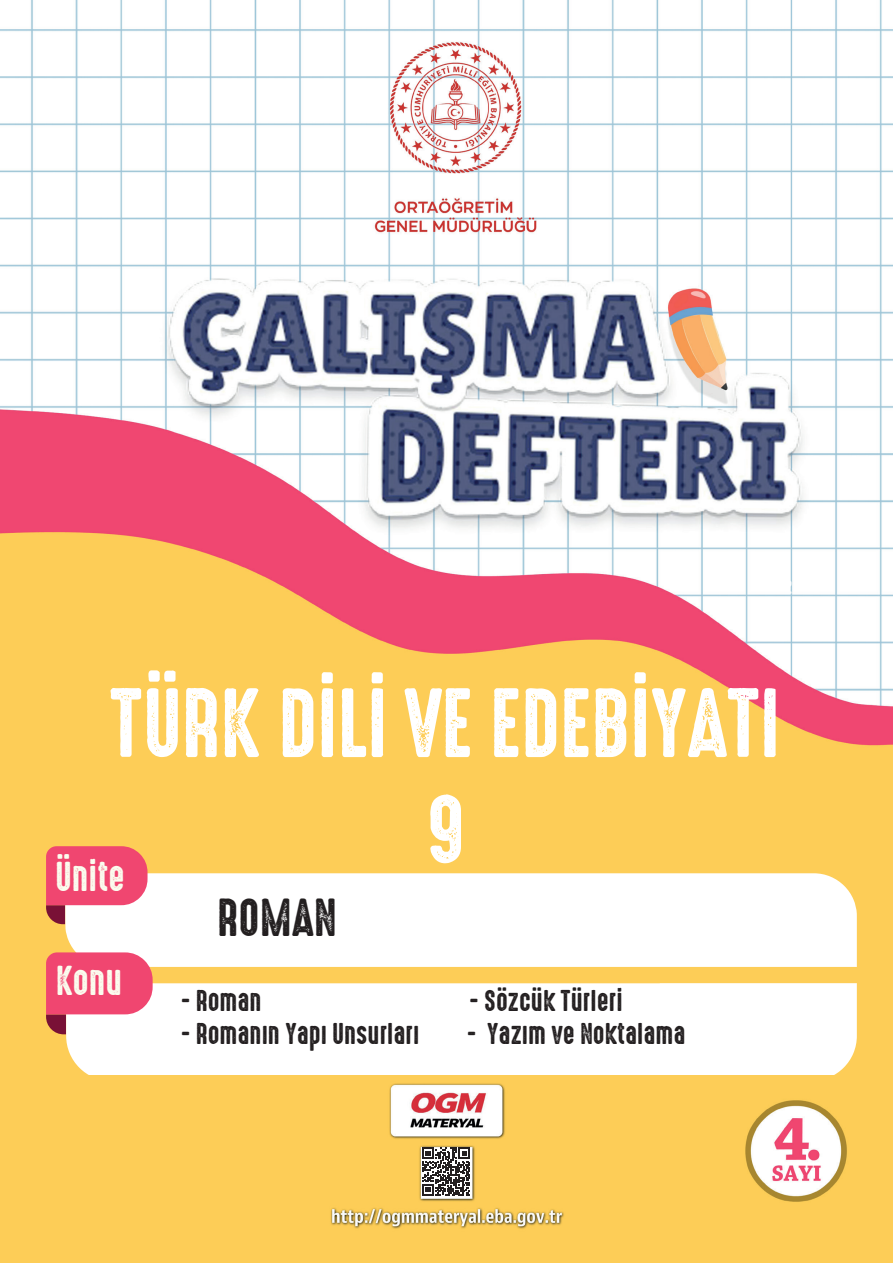
<style>
.page{position:relative;width:893px;height:1263px;background:#fff}
.page>*{position:absolute;margin:0;border:0;box-sizing:border-box;transform-origin:0 0}
.t1{font:88.5px/106.2px "High Voltage Rough";color:#fff;text-align:center}
.t2{font:48px "High Voltage Rough";color:#231f20}
.t3{font:37.5px "High Voltage Rough";color:#fbfcee}
.t4{font:27px "High Voltage Rough";color:#231f20}
</style>
<div class="page">
<img style="left:0;top:0;width:893px;height:1263px">
<svg style="left:422px;top:1148px;width:48px;height:47px"></svg>
<svg style="left:65px;top:873px;width:792px;height:94px"></svg>
<svg style="left:46px;top:846px;width:102px;height:78px"></svg>
<svg style="left:66px;top:983px;width:791px;height:91px"></svg>
<svg style="left:46px;top:952px;width:107px;height:82px"></svg>
<h1 class="t1" style="left:110px;top:667px;width:671px">TÜRK DİLİ VE EDEBİYATI<br>9</h1>
<h2 class="t2" style="left:217px;top:881px;width:121px">ROMAN</h2>
<h3 class="t3" style="left:55px;top:848px;width:71px">Ünite</h3>
<h3 class="t3" style="left:56px;top:952px;width:68px">Konu</h3>
<p class="t4" style="left:181px;top:980px;width:83px">- Roman</p>
<p class="t4" style="left:469px;top:980px;width:155px">- Sözcük Türleri</p>
<p class="t4" style="left:181px;top:1013px;width:240px">- Romanın Yapı Unsurları</p>
<p class="t4" style="left:467px;top:1013px;width:220px">- Yazım ve Noktalama</p>
</div>
